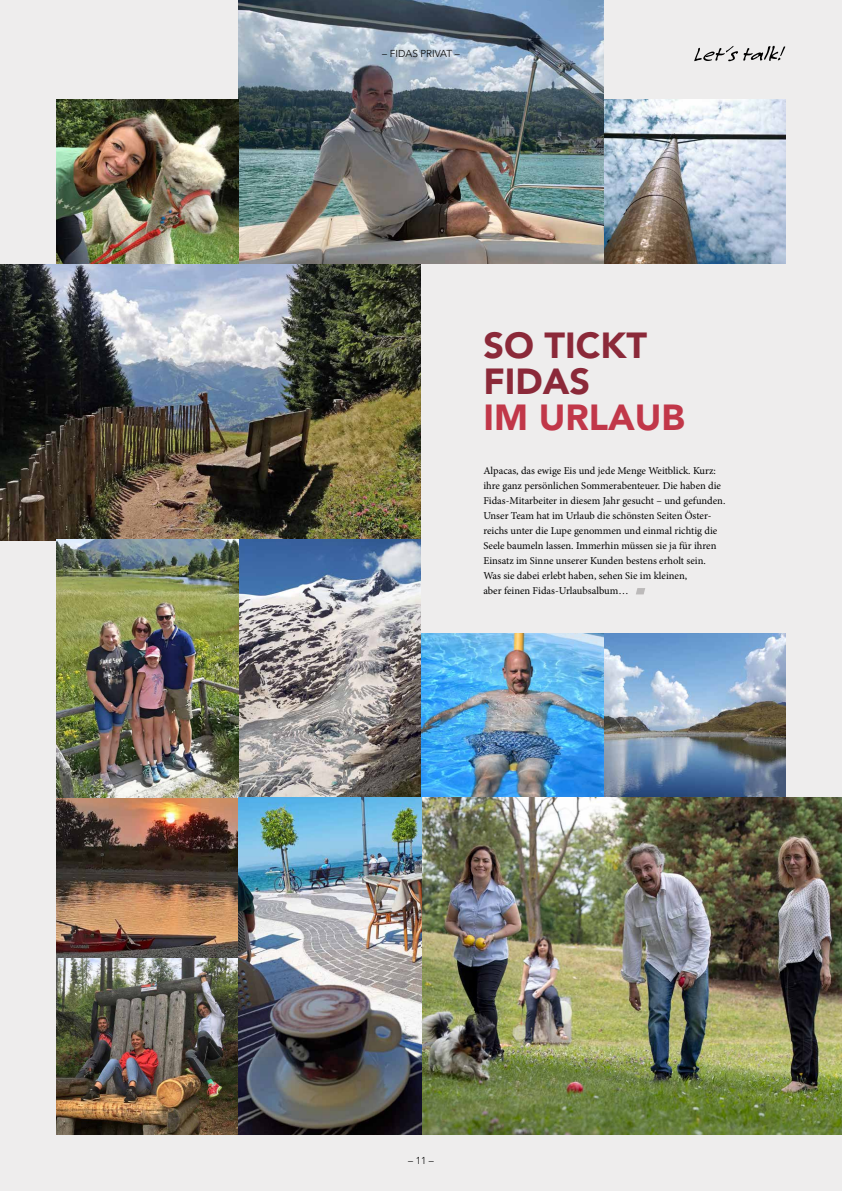
<style>
.page{position:relative;width:842px;height:1191px;background:#eeeded}
.page>*{position:absolute;margin:0;border:0;box-sizing:border-box;transform-origin:0 0}
.t1{font:900 36px/36px "Avenir";color:#8b2939}
.t2{font:900 36px "Avenir";color:#c13749}
.t3{font:10.5px/15px "Minion Pro";color:#000}
.t4{font:300 10px "Avenir";color:#000}
</style>
<div class="page">
<img style="left:57px;top:797px;width:785px;height:337px">
<img style="left:603px;top:99px;width:182px;height:165px">
<img style="left:239px;top:0;width:364px;height:264px">
<img style="left:57px;top:99px;width:182px;height:165px">
<img style="left:0;top:264px;width:421px;height:276px">
<svg style="left:694px;top:46px;width:91px;height:15px"></svg>
<img style="left:57px;top:540px;width:364px;height:257px">
<img style="left:603px;top:633px;width:182px;height:164px">
<img style="left:421px;top:633px;width:182px;height:164px">
<svg style="left:636px;top:588px;width:9px;height:6px"></svg>
<p class="t4" style="left:382px;top:48px;width:79px">– FIDAS PRIVAT –</p>
<h1 class="t1" style="left:483px;top:327px;width:165px">SO TICKT<br>FIDAS</h1>
<h1 class="t2" style="left:483px;top:396px;width:203px">IM URLAUB</h1>
<p class="t3" style="left:483px;top:463px;width:244px">Alpacas, das ewige Eis und jede Menge Weitblick. Kurz: ihre ganz persönlichen Sommerabenteuer. Die haben die Fidas-Mitarbeiter in diesem Jahr gesucht – und gefunden.<br>Unser Team hat im Urlaub die schönsten Seiten Öster&shy;reichs unter die Lupe genommen und einmal richtig die Seele baumeln lassen. Immerhin müssen sie ja für ihren Einsatz im Sinne unserer Kunden bestens erholt sein.<br>Was sie dabei erlebt haben, sehen Sie im kleinen,<br>aber feinen Fidas-Urlaubsalbum…</p>
<p class="t4" style="left:408px;top:1155px;width:27px">– 11 –</p>
</div>
